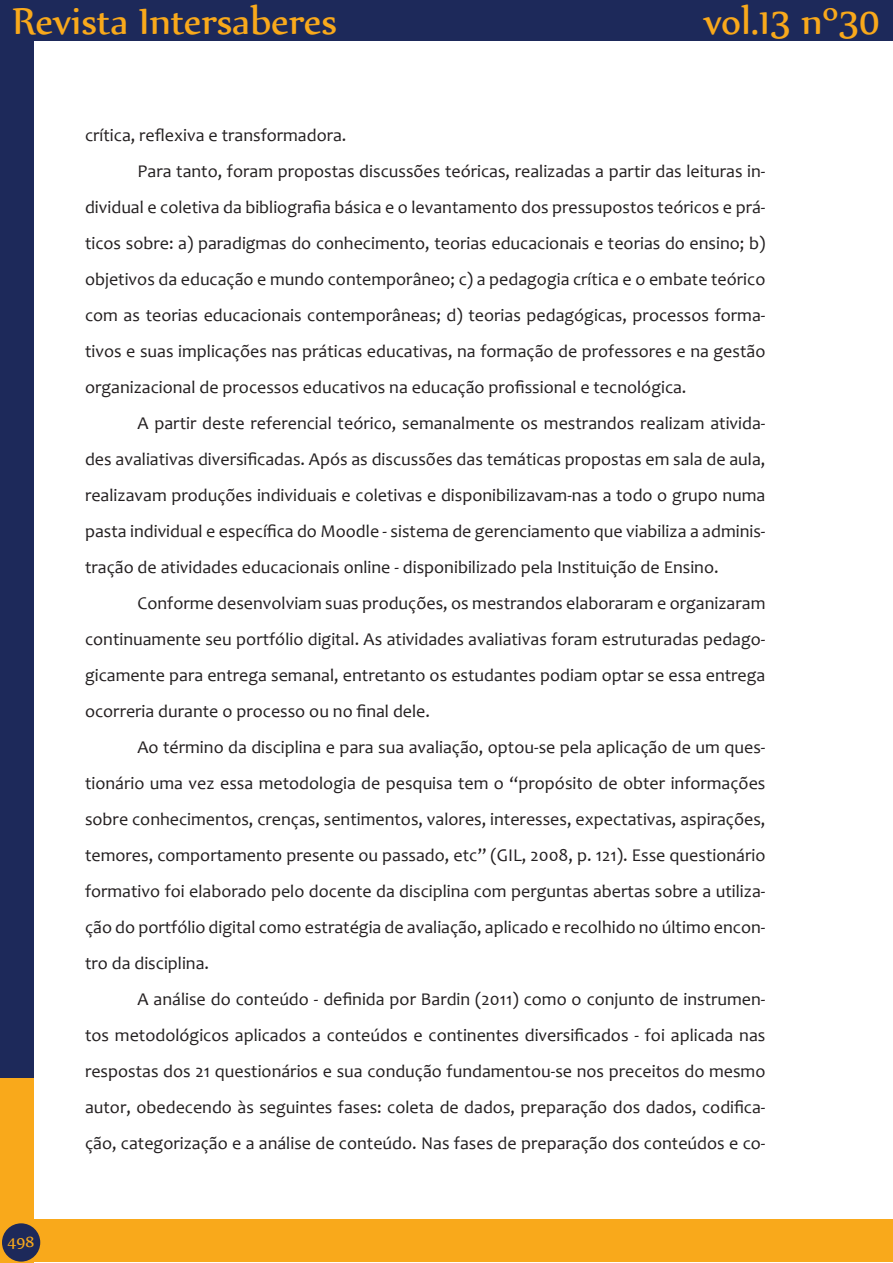
<style>
.page{position:relative;width:893px;height:1263px;background:#fff}
.page>*{position:absolute;margin:0;border:0;box-sizing:border-box;transform-origin:0 0}
.t1{font:45px "Nyala";color:#f9a91b}
.t2{font:18px/36px "Candara";color:#231f20;text-align:justify}
.t3{font:18px "Nyala";color:#f9a91b}
</style>
<div class="page">
<div style="left:0;top:0;width:33px;height:1081px;background:#1d295a"></div>
<div style="left:0;top:0;width:893px;height:41px;background:#1d295a"></div>
<div style="left:0;top:1078px;width:33px;height:185px;background:#f9a91b"></div>
<div style="left:21px;top:1219px;width:872px;height:43px;background:#f9a91b"></div>
<div style="left:2px;top:1223px;width:38px;height:38px;background:#1d295a;border-radius:50%"></div>
<h1 class="t1" style="left:13px;top:-6px;width:326px">Revista Intersaberes</h1>
<h1 class="t1" style="left:704px;top:-6px;width:178px">vol.13 nº30</h1>
<p class="t3" style="left:8px;top:1231px;width:28px">498</p>
<p class="t2" style="left:85px;top:117px;width:263px">crítica, reflexiva e transformadora.</p>
<p class="t2" style="left:85px;top:153px;width:682px;text-indent:52px">Para tanto, foram propostas discussões teóricas, realizadas a partir das leituras in&shy;dividual e coletiva da bibliografia básica e o levantamento dos pressupostos teóricos e prá&shy;ticos sobre: a) paradigmas do conhecimento, teorias educacionais e teorias do ensino; b) objetivos da educação e mundo contemporâneo; c) a pedagogia crítica e o embate teórico com as teorias educacionais contemporâneas; d) teorias pedagógicas, processos forma&shy;tivos e suas implicações nas práticas educativas, na formação de professores e na gestão organizacional de processos educativos na educação profissional e tecnológica.</p>
<p class="t2" style="left:85px;top:405px;width:682px;text-indent:52px">A partir deste referencial teórico, semanalmente os mestrandos realizam ativida&shy;des avaliativas diversificadas. Após as discussões das temáticas propostas em sala de aula, realizavam produções individuais e coletivas e disponibilizavam-nas a todo o grupo numa pasta individual e específica do Moodle - sistema de gerenciamento que viabiliza a adminis&shy;tração de atividades educacionais online - disponibilizado pela Instituição de Ensino.</p>
<p class="t2" style="left:85px;top:585px;width:682px;text-indent:52px">Conforme desenvolviam suas produções, os mestrandos elaboraram e organizaram continuamente seu portfólio digital. As atividades avaliativas foram estruturadas pedago&shy;gicamente para entrega semanal, entretanto os estudantes podiam optar se essa entrega ocorreria durante o processo ou no final dele.</p>
<p class="t2" style="left:85px;top:729px;width:682px;text-indent:52px">Ao término da disciplina e para sua avaliação, optou-se pela aplicação de um ques&shy;tionário uma vez essa metodologia de pesquisa tem o “propósito de obter informações sobre conhecimentos, crenças, sentimentos, valores, interesses, expectativas, aspirações, temores, comportamento presente ou passado, etc” (GIL, 2008, p. 121). Esse questionário formativo foi elaborado pelo docente da disciplina com perguntas abertas sobre a utiliza&shy;ção do portfólio digital como estratégia de avaliação, aplicado e recolhido no último encon&shy;tro da disciplina.</p>
<p class="t2" style="left:85px;top:981px;width:682px;text-indent:52px">A análise do conteúdo - definida por Bardin (2011) como o conjunto de instrumen&shy;tos metodológicos aplicados a conteúdos e continentes diversificados - foi aplicada nas respostas dos 21 questionários e sua condução fundamentou-se nos preceitos do mesmo autor, obedecendo às seguintes fases: coleta de dados, preparação dos dados, codifica&shy;ção, categorização e a análise de conteúdo. Nas fases de preparação dos conteúdos e co-</p>
</div>
